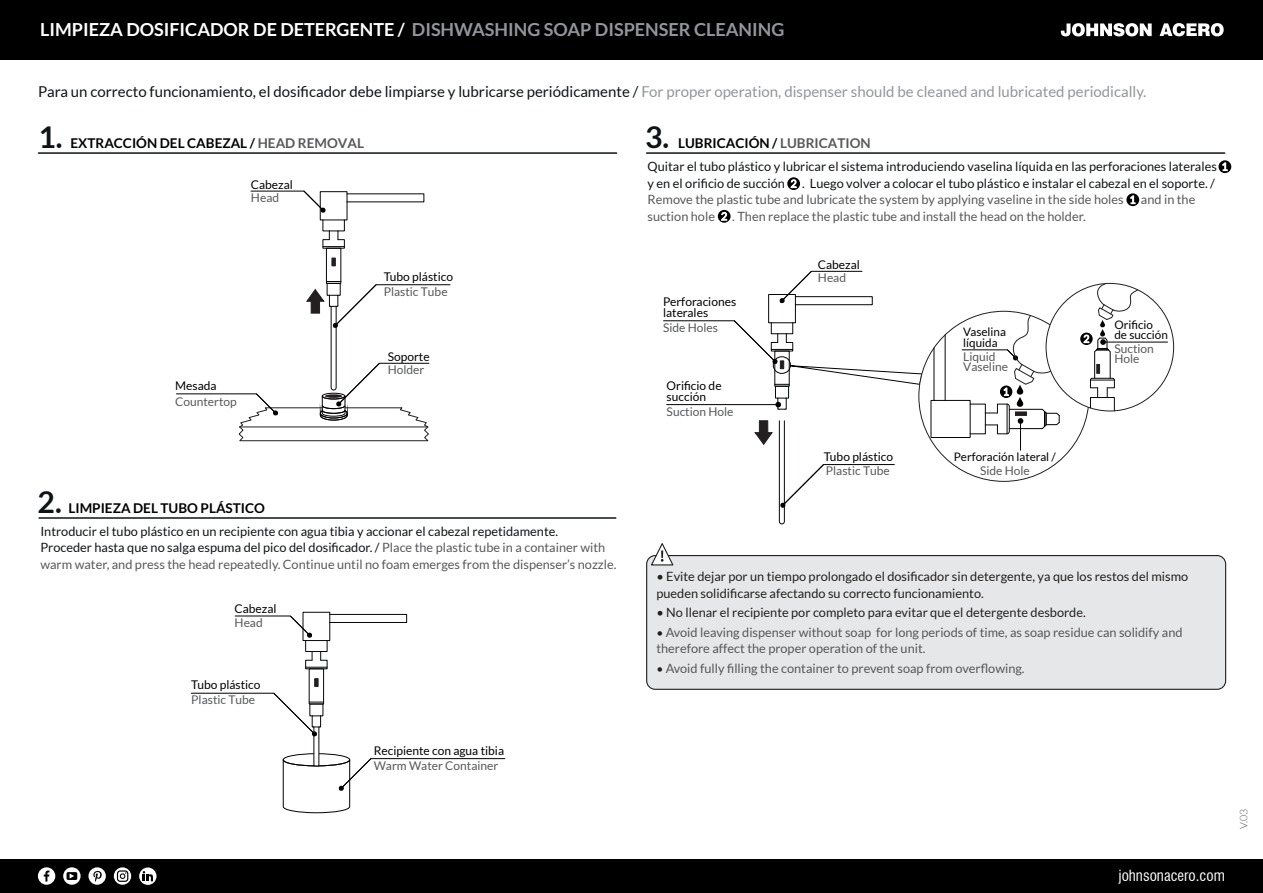
<style>
.page{position:relative;width:1263px;height:893px;background:#fff}
.page>*{position:absolute;margin:0;border:0;box-sizing:border-box;transform-origin:0 0}
.t1{font:700 30px "Lato";color:#101315}
.t2{font:700 18px "Lato";color:#fff}
.t3{font:15px "Lato";color:#101315}
.t4{font:condensed 15px "Swiss 721 BT";color:#fff}
.t5{font:700 13.5px "Lato";color:#000001}
.t6{font:12.75px/16.5px "Lato";color:#101315}
.t7{font:12.75px/16.5px "Lato";color:#57585a}
.t8{font:12.75px/16.5px "Lato";color:#231f20}
.t9{font:12px/10.8px "Lato";color:#57585a}
.t10{font:12px/10.8px "Lato";color:#000001}
.t11{font:11.7px/10.5px "Lato";color:#000001}
.t12{font:300 10.5px "Lato";color:#57585a}
.s1{color:#939598}
.s2{color:#57585a}
.s3{font-size:12px;color:#231f20}
</style>
<div class="page">
<hr style="left:647px;top:152px;width:578px;height:2px;background:#101315">
<hr style="left:39px;top:517px;width:577px;height:2px;background:#101315">
<hr style="left:251px;top:191px;width:53px;height:1px;background:#000">
<hr style="left:376px;top:284px;width:74px;height:1px;background:#000">
<hr style="left:176px;top:393px;width:80px;height:1px;background:#000">
<div style="left:283px;top:753px;width:67px;height:13px;border:1px solid #030003;border-radius:50%"></div>
<svg style="left:314px;top:729px;width:4px;height:36px"></svg>
<svg style="left:754px;top:420px;width:19px;height:25px"></svg>
<svg style="left:1218px;top:160px;width:13px;height:13px"></svg>
<svg style="left:1222px;top:162px;width:5px;height:9px"></svg>
<svg style="left:1126px;top:193px;width:13px;height:13px"></svg>
<svg style="left:1130px;top:196px;width:5px;height:8px"></svg>
<svg style="left:787px;top:177px;width:13px;height:13px"></svg>
<svg style="left:791px;top:179px;width:6px;height:9px"></svg>
<svg style="left:718px;top:210px;width:12px;height:13px"></svg>
<svg style="left:721px;top:212px;width:6px;height:9px"></svg>
<hr style="left:1103px;top:342px;width:64px;height:1px;background:#000">
<hr style="left:38px;top:152px;width:579px;height:2px;background:#101315">
<div style="left:0;top:0;width:1263px;height:60px;background:#000"></div>
<svg style="left:1061px;top:23px;width:91px;height:13px"></svg>
<svg style="left:1159px;top:23px;width:65px;height:13px"></svg>
<div style="left:326px;top:248px;width:15px;height:36px;border:1px solid #06070b"></div>
<svg style="left:332px;top:258px;width:3px;height:8px"></svg>
<svg style="left:303px;top:190px;width:45px;height:59px"></svg>
<svg style="left:238px;top:281px;width:192px;height:160px"></svg>
<div style="left:329px;top:614px;width:78px;height:9px;border:1px solid #06070b"></div>
<div style="left:309px;top:668px;width:15px;height:36px;border:1px solid #06070b"></div>
<svg style="left:289px;top:611px;width:41px;height:59px"></svg>
<svg style="left:930px;top:283px;width:229px;height:167px"></svg>
<hr style="left:235px;top:616px;width:55px;height:1px;background:#000">
<svg style="left:273px;top:678px;width:51px;height:59px"></svg>
<hr style="left:191px;top:693px;width:83px;height:1px;background:#000">
<svg style="left:282px;top:758px;width:90px;height:55px"></svg>
<hr style="left:371px;top:758px;width:134px;height:1px;background:#000">
<svg style="left:779px;top:420px;width:45px;height:105px"></svg>
<hr style="left:823px;top:464px;width:71px;height:1px;background:#000">
<hr style="left:663px;top:320px;width:71px;height:1px;background:#000">
<hr style="left:667px;top:404px;width:111px;height:1px;background:#000">
<svg style="left:733px;top:270px;width:190px;height:140px"></svg>
<div style="left:647px;top:556px;width:579px;height:133px;background:#e6e7e9;border-radius:9px"></div>
<div style="left:646px;top:555px;width:580px;height:135px;border:1px solid #231f20;border-radius:9px"></div>
<svg style="left:650px;top:543px;width:25px;height:23px"></svg>
<div style="left:0;top:859px;width:1263px;height:34px;background:#000"></div>
<div style="left:38px;top:867px;width:17px;height:18px;background:#fff;border-radius:50%"></div>
<svg style="left:44px;top:870px;width:5px;height:11px"></svg>
<svg style="left:88px;top:867px;width:18px;height:18px"></svg>
<svg style="left:93px;top:871px;width:9px;height:11px"></svg>
<svg style="left:63px;top:867px;width:18px;height:18px"></svg>
<svg style="left:67px;top:872px;width:10px;height:8px"></svg>
<svg style="left:70px;top:873px;width:4px;height:5px"></svg>
<svg style="left:114px;top:867px;width:17px;height:18px"></svg>
<svg style="left:117px;top:870px;width:11px;height:12px"></svg>
<svg style="left:118px;top:872px;width:9px;height:9px"></svg>
<svg style="left:120px;top:872px;width:7px;height:7px"></svg>
<svg style="left:139px;top:867px;width:18px;height:18px"></svg>
<svg style="left:143px;top:871px;width:10px;height:10px"></svg>
<h2 class="t2" style="left:40px;top:19px;width:746px">LIMPIEZA DOSIFICADOR DE DETERGENTE / <span class="s1">DISHWASHING SOAP DISPENSER CLEANING</span></h2>
<p class="t3" style="left:38px;top:84px;width:1109px">Para un correcto funcionamiento, el dosificador debe limpiarse y lubricarse periódicamente / <span class="s1">For proper operation, dispenser should be cleaned and lubricated periodically.</span></p>
<h1 class="t1" style="left:38px;top:120px;width:26px">1.</h1>
<p class="t5" style="left:71px;top:135px;width:295px">EXTRACCIÓN DEL CABEZAL / <span class="s2">HEAD REMOVAL</span></p>
<p class="t10" style="left:251px;top:179px;width:43px">Cabezal</p>
<p class="t9" style="left:251px;top:192px;width:30px">Head</p>
<p class="t10" style="left:175px;top:380px;width:43px">Mesada</p>
<p class="t9" style="left:175px;top:396px;width:63px">Countertop</p>
<h1 class="t1" style="left:38px;top:485px;width:26px">2.</h1>
<p class="t5" style="left:69px;top:500px;width:198px">LIMPIEZA DEL TUBO PLÁSTICO</p>
<p class="t10" style="left:384px;top:271px;width:71px">Tubo plástico</p>
<p class="t9" style="left:384px;top:286px;width:65px">Plastic Tube</p>
<p class="t10" style="left:388px;top:351px;width:43px">Soporte</p>
<p class="t9" style="left:388px;top:364px;width:38px">Holder</p>
<p class="t6" style="left:40px;top:523px;width:578px">Introducir el tubo plástico en un recipiente con agua tibia y accionar el cabezal repetidamente.<br>Proceder hasta que no salga espuma del pico del dosificador. / <span class="s2">Place the plastic tube in a container with warm water, and press the head repeatedly. Continue until no foam emerges from the dispenser’s nozzle.</span></p>
<p class="t10" style="left:235px;top:603px;width:43px">Cabezal</p>
<p class="t9" style="left:235px;top:617px;width:30px">Head</p>
<p class="t10" style="left:191px;top:679px;width:71px">Tubo plástico</p>
<p class="t9" style="left:191px;top:694px;width:65px">Plastic Tube</p>
<h1 class="t1" style="left:645px;top:120px;width:26px">3.</h1>
<p class="t5" style="left:678px;top:135px;width:194px">LUBRICACIÓN / <span class="s2">LUBRICATION</span></p>
<p class="t6" style="left:648px;top:158px;width:571px">Quitar el tubo plástico y lubricar el sistema introduciendo vaselina líquida en las perforaciones laterales y en el orificio de succión</p>
<p class="t6" style="left:802px;top:175px;width:414px">. Luego volver a colocar el tubo plástico e instalar el cabezal en el soporte. /</p>
<p class="t7" style="left:648px;top:191px;width:478px">Remove the plastic tube and lubricate the system by applying vaseline in the side holes</p>
<p class="t7" style="left:1141px;top:191px;width:56px">and in the</p>
<p class="t7" style="left:648px;top:208px;width:69px">suction hole</p>
<p class="t7" style="left:732px;top:208px;width:355px">. Then replace the plastic tube and install the head on the holder.</p>
<p class="t10" style="left:663px;top:296px;width:75px">Perforaciones laterales</p>
<p class="t9" style="left:663px;top:322px;width:57px">Side Holes</p>
<p class="t10" style="left:667px;top:380px;width:56px">Orificio de succión</p>
<p class="t9" style="left:667px;top:406px;width:68px">Suction Hole</p>
<p class="t10" style="left:818px;top:259px;width:43px">Cabezal</p>
<p class="t9" style="left:818px;top:273px;width:30px">Head</p>
<p class="t10" style="left:824px;top:451px;width:71px">Tubo plástico</p>
<p class="t9" style="left:826px;top:465px;width:65px">Plastic Tube</p>
<p class="t11" style="left:963px;top:327px;width:44px">Vaselina líquida</p>
<p class="t11" style="left:1114px;top:319px;width:55px">Orificio de succión</p>
<p class="t9" style="left:963px;top:351px;width:46px">Liquid<br>Vaseline</p>
<p class="t9" style="left:1114px;top:343px;width:41px">Suction<br>Hole</p>
<p class="t11" style="left:954px;top:451px;width:103px">Perforación lateral /</p>
<p class="t9" style="left:980px;top:465px;width:51px">Side Hole</p>
<p class="t8" style="left:656px;top:568px;width:533px">• Evite dejar por un tiempo prolongado el dosificador sin detergente, ya que los restos del mismo pueden solidificarse afectando su correcto funcionamiento.</p>
<p class="t8" style="left:656px;top:604px;width:431px">• No llenar el recipiente por completo para evitar que el detergente desborde.</p>
<p class="t7" style="left:656px;top:624px;width:528px"><span class="s3">•</span> Avoid leaving dispenser without soap for long periods of time, as soap residue can solidify and therefore affect the proper operation of the unit.</p>
<p class="t7" style="left:656px;top:660px;width:370px"><span class="s3">•</span> Avoid fully filling the container to prevent soap from overflowing.</p>
<p class="t10" style="left:374px;top:745px;width:132px">Recipiente con agua tibia</p>
<p class="t9" style="left:374px;top:761px;width:126px">Warm Water Container</p>
<p class="t12" style="left:1238px;top:829px;width:22px;rotate:-90deg">V.03</p>
<p class="t4" style="left:1118px;top:866px;width:108px">johnsonacero.com</p>
</div>
